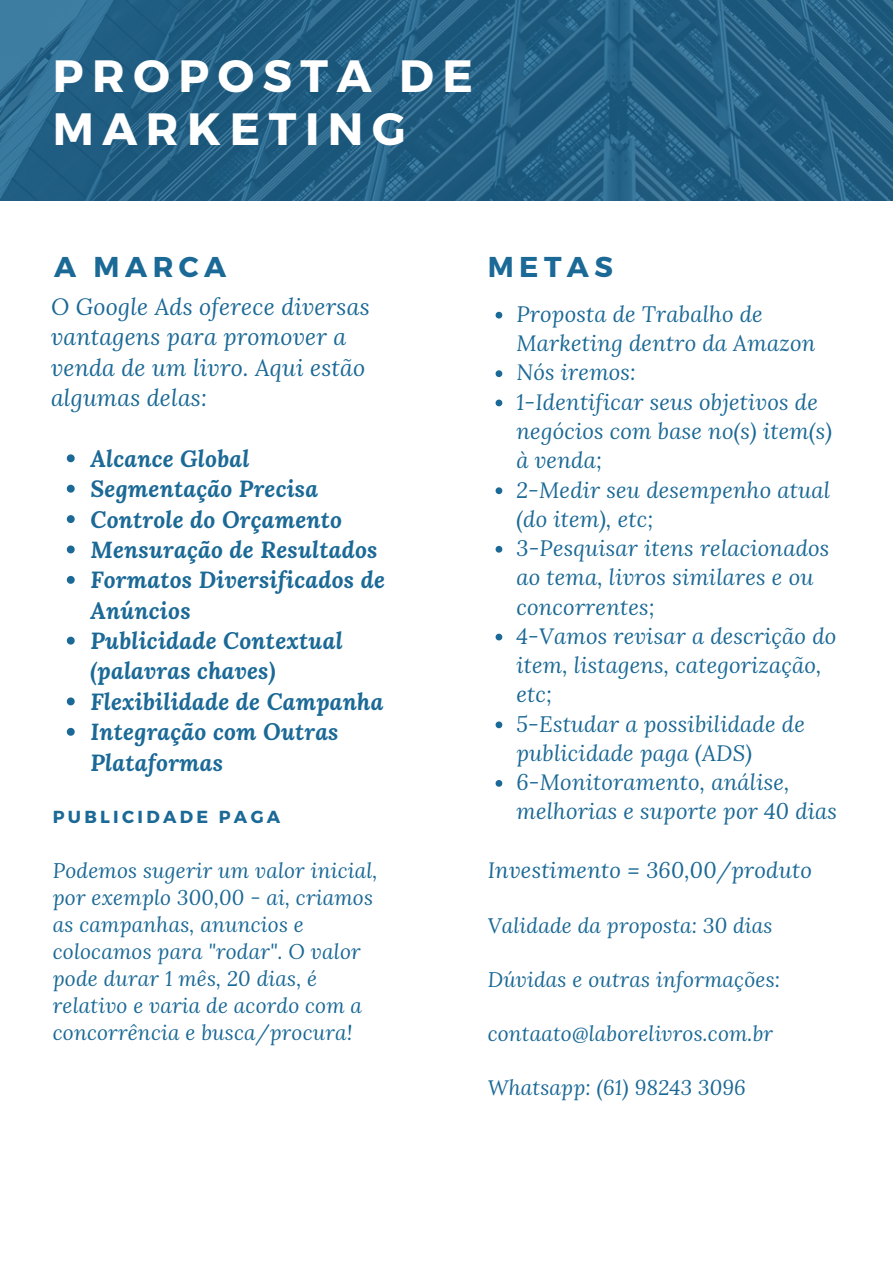
<style>
.page{position:relative;width:893px;height:1264px;background:#fff}
.page>*{position:absolute;margin:0;border:0;box-sizing:border-box;transform-origin:0 0}
.t1{font:700 45.15px/52.8px "Montserrat";letter-spacing:.19em;color:#fff}
.t2{font:700 28.65px "Montserrat";letter-spacing:.19em;color:#1b6996}
.t3{font:italic 700 23.1px/30.3px "Lora";letter-spacing:.01em;color:#1b6996}
.t4{font:italic 23.1px/30.3px "Lora";letter-spacing:.01em;color:#1b6996}
.t5{font:italic 22.05px/29.2px "Lora";letter-spacing:.01em;color:#1b6996}
.t6{font:italic 20.85px/27px "Lora";letter-spacing:.01em;color:#1b6996}
.t7{font:700 17.4px "Montserrat";letter-spacing:.19em;color:#1b6996}
</style>
<div class="page">
<img style="left:0;top:0;width:892px;height:201px">
<svg style="left:67px;top:454px;width:8px;height:8px"></svg>
<svg style="left:67px;top:485px;width:8px;height:7px"></svg>
<svg style="left:67px;top:515px;width:8px;height:8px"></svg>
<svg style="left:67px;top:545px;width:8px;height:8px"></svg>
<svg style="left:67px;top:576px;width:8px;height:8px"></svg>
<svg style="left:67px;top:636px;width:8px;height:8px"></svg>
<svg style="left:67px;top:697px;width:8px;height:8px"></svg>
<svg style="left:67px;top:728px;width:8px;height:7px"></svg>
<svg style="left:495px;top:312px;width:7px;height:6px"></svg>
<svg style="left:495px;top:370px;width:7px;height:7px"></svg>
<svg style="left:495px;top:399px;width:7px;height:7px"></svg>
<svg style="left:495px;top:487px;width:7px;height:7px"></svg>
<svg style="left:495px;top:546px;width:7px;height:6px"></svg>
<svg style="left:495px;top:633px;width:7px;height:7px"></svg>
<svg style="left:495px;top:721px;width:7px;height:7px"></svg>
<svg style="left:495px;top:780px;width:7px;height:6px"></svg>
<p class="t1" style="left:53px;top:48px;width:421px">PROPOSTA DE<br>MARKETING</p>
<p class="t2" style="left:54px;top:248px;width:174px">A MARCA</p>
<p class="t4" style="left:51px;top:291px;width:320px">O Google Ads oferece diversas vantagens para promover a venda de um livro. Aqui estão algumas delas:</p>
<p class="t3" style="left:90px;top:443px;width:160px">Alcance Global</p>
<p class="t3" style="left:90px;top:473px;width:229px">Segmentação Precisa</p>
<p class="t3" style="left:90px;top:503px;width:253px">Controle do Orçamento</p>
<p class="t3" style="left:90px;top:534px;width:288px">Mensuração de Resultados</p>
<p class="t3" style="left:90px;top:564px;width:296px">Formatos Diversificados de<br>Anúncios</p>
<p class="t3" style="left:90px;top:625px;width:254px">Publicidade Contextual (palavras chaves)</p>
<p class="t3" style="left:90px;top:686px;width:294px">Flexibilidade de Campanha</p>
<p class="t3" style="left:90px;top:716px;width:250px">Integração com Outras<br>Plataformas</p>
<p class="t7" style="left:53px;top:805px;width:229px">PUBLICIDADE PAGA</p>
<p class="t2" style="left:487px;top:248px;width:127px">METAS</p>
<p class="t5" style="left:516px;top:299px;width:300px">Proposta de Trabalho de<br>Marketing dentro da Amazon</p>
<p class="t5" style="left:516px;top:357px;width:121px">Nós iremos:</p>
<p class="t5" style="left:516px;top:387px;width:317px">1-Identificar seus objetivos de negócios com base no(s) item(s) à venda;</p>
<p class="t5" style="left:516px;top:474px;width:315px">2-Medir seu desempenho atual (do item), etc;</p>
<p class="t5" style="left:516px;top:533px;width:314px">3-Pesquisar itens relacionados ao tema, livros similares e ou concorrentes;</p>
<p class="t5" style="left:516px;top:621px;width:321px">4-Vamos revisar a descrição do item, listagens, categorização, etc;</p>
<p class="t5" style="left:516px;top:708px;width:290px">5-Estudar a possibilidade de publicidade paga (ADS)</p>
<p class="t5" style="left:516px;top:767px;width:322px">6-Monitoramento, análise, melhorias e suporte por 40 dias</p>
<p class="t6" style="left:53px;top:856px;width:326px">Podemos sugerir um valor inicial,</p>
<p class="t5" style="left:487px;top:855px;width:325px">Investimento = 360,00/produto</p>
<p class="t6" style="left:53px;top:883px;width:321px">por exemplo 300,00 - ai, criamos as campanhas, anuncios e colocamos para "rodar". O valor pode durar 1 mês, 20 dias, é relativo e varia de acordo com a concorrência e busca/procura!</p>
<p class="t6" style="left:487px;top:911px;width:286px">Validade da proposta: 30 dias</p>
<p class="t6" style="left:487px;top:965px;width:294px">Dúvidas e outras informações:</p>
<p class="t6" style="left:487px;top:1019px;width:287px">contaato@laborelivros.com.br</p>
<p class="t6" style="left:487px;top:1073px;width:259px">Whatsapp: (61) 98243 3096</p>
</div>
